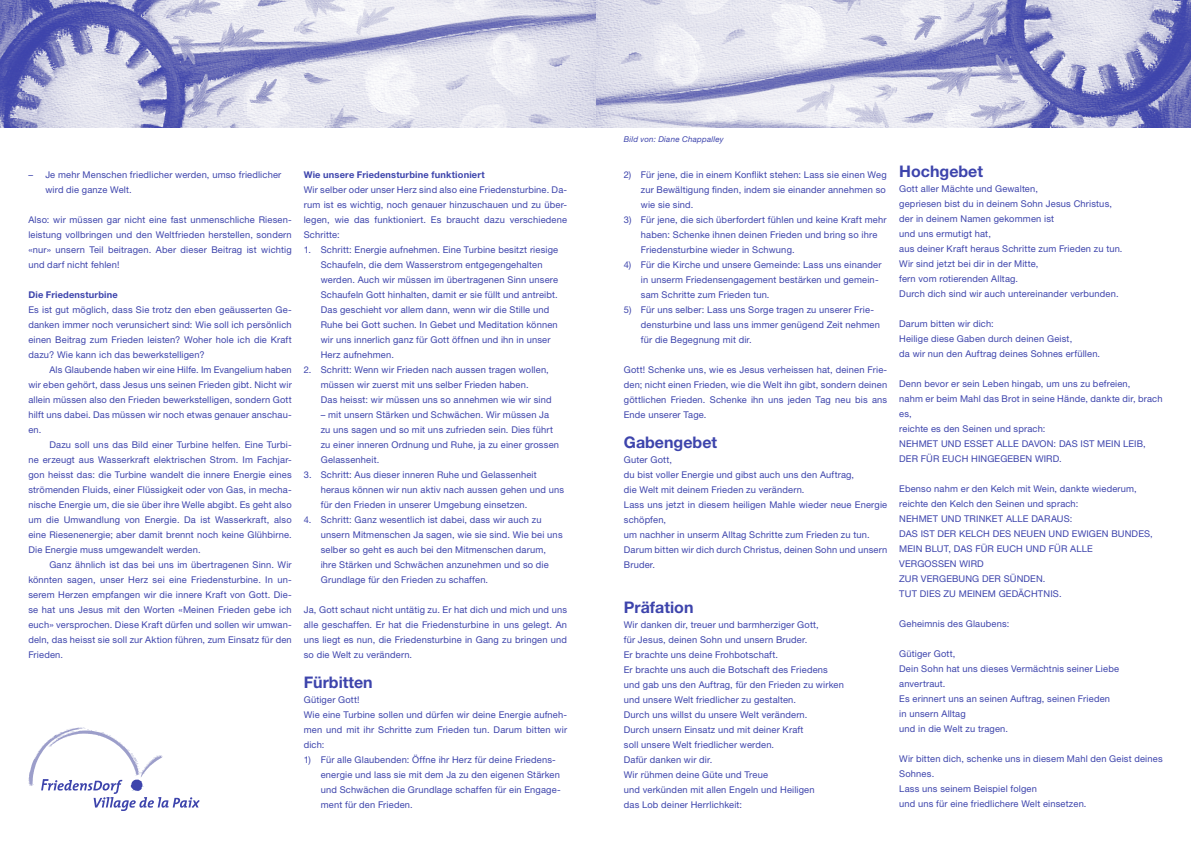
<style>
.page{position:relative;width:1191px;height:842px;background:#fff}
.page>*{position:absolute;margin:0;border:0;box-sizing:border-box;transform-origin:0 0}
.t1{font:700 16px "Helvetica Neue LT Pro";color:#3d44ac}
.t2{font:9.3px/15px "Helvetica Neue LT Pro";letter-spacing:.02em;color:#3d44ac}
.t3{font:700 9.3px "Helvetica Neue LT Pro";letter-spacing:.02em;color:#3d44ac}
.t4{font:italic 8px "Helvetica Neue LT Pro";letter-spacing:.025em;color:#3d44ac}
</style>
<div class="page">
<img style="left:0;top:0;width:1191px;height:128px">
<svg style="left:28px;top:728px;width:172px;height:83px"></svg>
<p class="t2" style="left:45px;top:167px;width:237px;text-indent:-17px">– Je mehr Menschen friedlicher werden, umso friedlicher wird die ganze Welt.</p>
<p class="t2" style="left:28px;top:212px;width:265px;text-align:justify">Also: wir müssen gar nicht eine fast unmenschliche Riesen&shy;leistung vollbringen und den Weltfrieden herstellen, sondern «nur» unsern Teil beitragen. Aber dieser Beitrag ist wichtig und darf nicht fehlen!</p>
<p class="t3" style="left:28px;top:289px;width:91px">Die Friedensturbine</p>
<p class="t2" style="left:28px;top:302px;width:265px;text-align:justify">Es ist gut möglich, dass Sie trotz den eben geäusserten Ge&shy;danken immer noch verunsichert sind: Wie soll ich persönlich einen Beitrag zum Frieden leisten? Woher hole ich die Kraft dazu? Wie kann ich das bewerkstelligen?</p>
<p class="t2" style="left:28px;top:362px;width:265px;text-align:justify;text-indent:21px">Als Glaubende haben wir eine Hilfe. Im Evangelium haben wir eben gehört, dass Jesus uns seinen Frieden gibt. Nicht wir allein müssen also den Frieden bewerkstelligen, sondern Gott hilft uns dabei. Das müssen wir noch etwas genauer anschau&shy;en.</p>
<p class="t2" style="left:28px;top:437px;width:265px;text-align:justify;text-indent:21px">Dazu soll uns das Bild einer Turbine helfen. Eine Turbi&shy;ne erzeugt aus Wasserkraft elektrischen Strom. Im Fachjar&shy;gon heisst das: die Turbine wandelt die innere Energie eines strömenden Fluids, einer Flüssigkeit oder von Gas, in mecha&shy;nische Energie um, die sie über ihre Welle abgibt. Es geht also um die Umwandlung von Energie. Da ist Wasserkraft, also eine Riesenenergie; aber damit brennt noch keine Glühbirne.<br>Die Energie muss umgewandelt werden.</p>
<p class="t2" style="left:28px;top:557px;width:265px;text-align:justify;text-indent:21px">Ganz ähnlich ist das bei uns im übertragenen Sinn. Wir könnten sagen, unser Herz sei eine Friedensturbine. In un&shy;serem Herzen empfangen wir die innere Kraft von Gott. Die&shy;se hat uns Jesus mit den Worten «Meinen Frieden gebe ich euch» versprochen. Diese Kraft dürfen und sollen wir umwan&shy;deln, das heisst sie soll zur Aktion führen, zum Einsatz für den Frieden.</p>
<p class="t3" style="left:304px;top:169px;width:182px">Wie unsere Friedensturbine funktioniert</p>
<p class="t2" style="left:304px;top:182px;width:265px;text-align:justify">Wir selber oder unser Herz sind also eine Friedensturbine. Da&shy;rum ist es wichtig, noch genauer hinzuschauen und zu über&shy;legen, wie das funktioniert. Es braucht dazu verschiedene Schritte:</p>
<p class="t2" style="left:321px;top:242px;width:239px;text-indent:-17px">1. Schritt: Energie aufnehmen. Eine Turbine besitzt riesige Schaufeln, die dem Wasserstrom entgegengehalten werden. Auch wir müssen im übertragenen Sinn unsere Schaufeln Gott hinhalten, damit er sie füllt und antreibt.<br>Das geschieht vor allem dann, wenn wir die Stille und Ruhe bei Gott suchen. In Gebet und Meditation können wir uns innerlich ganz für Gott öffnen und ihn in unser Herz aufnehmen.</p>
<p class="t2" style="left:321px;top:362px;width:232px;text-indent:-17px">2. Schritt: Wenn wir Frieden nach aussen tragen wollen, müssen wir zuerst mit uns selber Frieden haben.<br>Das heisst: wir müssen uns so annehmen wie wir sind</p>
<p class="t2" style="left:321px;top:407px;width:240px">– mit unsern Stärken und Schwächen. Wir müssen Ja zu uns sagen und so mit uns zufrieden sein. Dies führt zu einer inneren Ordnung und Ruhe, ja zu einer grossen Gelassenheit.</p>
<p class="t2" style="left:321px;top:467px;width:245px;text-indent:-17px">3. Schritt: Aus dieser inneren Ruhe und Gelassenheit heraus können wir nun aktiv nach aussen gehen und uns für den Frieden in unserer Umgebung einsetzen.</p>
<p class="t2" style="left:321px;top:512px;width:243px;text-indent:-17px">4. Schritt: Ganz wesentlich ist dabei, dass wir auch zu unsern Mitmenschen Ja sagen, wie sie sind. Wie bei uns selber so geht es auch bei den Mitmenschen darum, ihre Stärken und Schwächen anzunehmen und so die Grundlage für den Frieden zu schaffen.</p>
<p class="t2" style="left:304px;top:602px;width:265px;text-align:justify">Ja, Gott schaut nicht untätig zu. Er hat dich und mich und uns alle geschaffen. Er hat die Friedensturbine in uns gelegt. An uns liegt es nun, die Friedensturbine in Gang zu bringen und so die Welt zu verändern.</p>
<h1 class="t1" style="left:304px;top:672px;width:71px">Fürbitten</h1>
<p class="t2" style="left:304px;top:692px;width:265px">Gütiger Gott!<br>Wie eine Turbine sollen und dürfen wir deine Energie aufneh&shy;men und mit ihr Schritte zum Frieden tun. Darum bitten wir dich:</p>
<p class="t2" style="left:321px;top:752px;width:241px;text-indent:-17px">1) Für alle Glaubenden: Öffne ihr Herz für deine Friedens&shy;energie und lass sie mit dem Ja zu den eigenen Stärken und Schwächen die Grundlage schaffen für ein Engage&shy;ment für den Frieden.</p>
<p class="t4" style="left:624px;top:134px;width:101px">Bild von: Diane Chappalley</p>
<p class="t2" style="left:641px;top:167px;width:247px;text-align:justify;text-indent:-17px">2) Für jene, die in einem Konflikt stehen: Lass sie einen Weg zur Bewältigung finden, indem sie einander annehmen so wie sie sind.</p>
<p class="t2" style="left:641px;top:212px;width:247px;text-indent:-17px">3) Für jene, die sich überfordert fühlen und keine Kraft mehr haben: Schenke ihnen deinen Frieden und bring so ihre<br>Friedensturbine wieder in Schwung.</p>
<p class="t2" style="left:641px;top:257px;width:242px;text-indent:-17px">4) Für die Kirche und unsere Gemeinde: Lass uns einander in unserm Friedensengagement bestärken und gemein&shy;sam Schritte zum Frieden tun.</p>
<p class="t2" style="left:641px;top:302px;width:240px;text-indent:-17px">5) Für uns selber: Lass uns Sorge tragen zu unserer Frie&shy;densturbine und lass uns immer genügend Zeit nehmen für die Begegnung mit dir.</p>
<p class="t2" style="left:624px;top:362px;width:265px;text-align:justify">Gott! Schenke uns, wie es Jesus verheissen hat, deinen Frie&shy;den; nicht einen Frieden, wie die Welt ihn gibt, sondern deinen göttlichen Frieden. Schenke ihn uns jeden Tag neu bis ans Ende unserer Tage.</p>
<h1 class="t1" style="left:624px;top:432px;width:95px">Gabengebet</h1>
<p class="t2" style="left:624px;top:452px;width:265px">Guter Gott,<br>du bist voller Energie und gibst auch uns den Auftrag,<br>die Welt mit deinem Frieden zu verändern.<br>Lass uns jetzt in diesem heiligen Mahle wieder neue Energie schöpfen,<br>um nachher in unserm Alltag Schritte zum Frieden zu tun.<br>Darum bitten wir dich durch Christus, deinen Sohn und unsern Bruder.</p>
<h1 class="t1" style="left:624px;top:597px;width:71px">Präfation</h1>
<p class="t2" style="left:624px;top:617px;width:221px">Wir danken dir, treuer und barmherziger Gott,<br>für Jesus, deinen Sohn und unsern Bruder.<br>Er brachte uns deine Frohbotschaft.<br>Er brachte uns auch die Botschaft des Friedens und gab uns den Auftrag, für den Frieden zu wirken und unsere Welt friedlicher zu gestalten.<br>Durch uns willst du unsere Welt verändern.<br>Durch unsern Einsatz und mit deiner Kraft<br>soll unsere Welt friedlicher werden.<br>Dafür danken wir dir.<br>Wir rühmen deine Güte und Treue<br>und verkünden mit allen Engeln und Heiligen<br>das Lob deiner Herrlichkeit:</p>
<h1 class="t1" style="left:899px;top:162px;width:85px">Hochgebet</h1>
<p class="t2" style="left:899px;top:181px;width:225px">Gott aller Mächte und Gewalten,<br>gepriesen bist du in deinem Sohn Jesus Christus, der in deinem Namen gekommen ist<br>und uns ermutigt hat,<br>aus deiner Kraft heraus Schritte zum Frieden zu tun.<br>Wir sind jetzt bei dir in der Mitte,<br>fern vom rotierenden Alltag.<br>Durch dich sind wir auch untereinander verbunden.</p>
<p class="t2" style="left:899px;top:316px;width:202px">Darum bitten wir dich:<br>Heilige diese Gaben durch deinen Geist,<br>da wir nun den Auftrag deines Sohnes erfüllen.</p>
<p class="t2" style="left:899px;top:376px;width:265px">Denn bevor er sein Leben hingab, um uns zu befreien,<br>nahm er beim Mahl das Brot in seine Hände, dankte dir, brach es,<br>reichte es den Seinen und sprach:<br>NEHMET UND ESSET ALLE DAVON: DAS IST MEIN LEIB, DER FÜR EUCH HINGEGEBEN WIRD.</p>
<p class="t2" style="left:899px;top:481px;width:255px">Ebenso nahm er den Kelch mit Wein, dankte wiederum, reichte den Kelch den Seinen und sprach:<br>NEHMET UND TRINKET ALLE DARAUS:<br>DAS IST DER KELCH DES NEUEN UND EWIGEN BUNDES, MEIN BLUT, DAS FÜR EUCH UND FÜR ALLE<br>VERGOSSEN WIRD<br>ZUR VERGEBUNG DER SÜNDEN.<br>TUT DIES ZU MEINEM GEDÄCHTNIS.</p>
<p class="t2" style="left:899px;top:616px;width:112px">Geheimnis des Glaubens:</p>
<p class="t2" style="left:899px;top:646px;width:221px">Gütiger Gott,<br>Dein Sohn hat uns dieses Vermächtnis seiner Liebe anvertraut.<br>Es erinnert uns an seinen Auftrag, seinen Frieden in unsern Alltag<br>und in die Welt zu tragen.</p>
<p class="t2" style="left:899px;top:751px;width:265px">Wir bitten dich, schenke uns in diesem Mahl den Geist deines Sohnes.<br>Lass uns seinem Beispiel folgen<br>und uns für eine friedlichere Welt einsetzen.</p>
</div>
